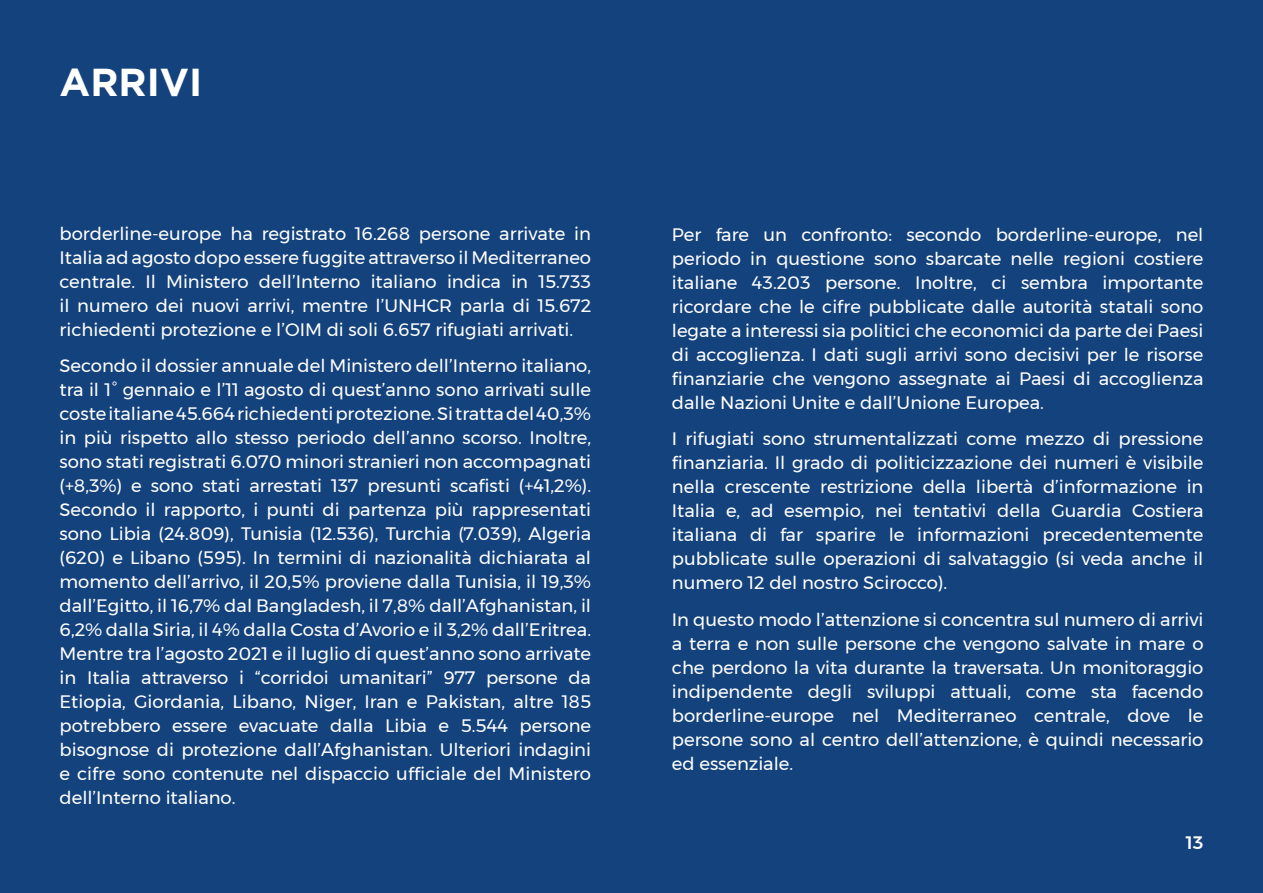
<style>
.page{position:relative;width:1263px;height:893px;background:#13427d}
.page>*{position:absolute;margin:0;border:0;box-sizing:border-box;transform-origin:0 0}
.t1{font:700 39px "Gotham";color:#fff}
.t2{font:18px/24px "Montserrat";color:#fff;text-align:justify}
.t3{font:500 18px "Montserrat";color:#fff}
</style>
<div class="page">
<h1 class="t1" style="left:60px;top:60px;width:144px">ARRIVI</h1>
<p class="t2" style="left:60px;top:221px;width:533px">borderline-europe ha registrato 16.268 persone arrivate in Italia ad agosto dopo essere fuggite attraverso il Mediterraneo centrale. Il Ministero dell’Interno italiano indica in 15.733 il numero dei nuovi arrivi, mentre l’UNHCR parla di 15.672 richiedenti protezione e l’OIM di soli 6.657 rifugiati arrivati.</p>
<p class="t2" style="left:60px;top:354px;width:533px">Secondo il dossier annuale del Ministero dell’Interno italiano, tra il 1° gennaio e l’11 agosto di quest’anno sono arrivati sulle coste italiane 45.664 richiedenti protezione. Si tratta del 40,3% in più rispetto allo stesso periodo dell’anno scorso. Inoltre, sono stati registrati 6.070 minori stranieri non accompagnati (+8,3%) e sono stati arrestati 137 presunti scafisti (+41,2%).<br>Secondo il rapporto, i punti di partenza più rappresentati sono Libia (24.809), Tunisia (12.536), Turchia (7.039), Algeria (620) e Libano (595). In termini di nazionalità dichiarata al momento dell’arrivo, il 20,5% proviene dalla Tunisia, il 19,3% dall’Egitto, il 16,7% dal Bangladesh, il 7,8% dall’Afghanistan, il 6,2% dalla Siria, il 4% dalla Costa d’Avorio e il 3,2% dall’Eritrea.<br>Mentre tra l’agosto 2021 e il luglio di quest’anno sono arrivate in Italia attraverso i “corridoi umanitari” 977 persone da Etiopia, Giordania, Libano, Niger, Iran e Pakistan, altre 185 potrebbero essere evacuate dalla Libia e 5.544 persone bisognose di protezione dall’Afghanistan. Ulteriori indagini e cifre sono contenute nel dispaccio ufficiale del Ministero dell’Interno italiano.</p>
<p class="t2" style="left:672px;top:222px;width:533px">Per fare un confronto: secondo borderline-europe, nel periodo in questione sono sbarcate nelle regioni costiere italiane 43.203 persone. Inoltre, ci sembra importante ricordare che le cifre pubblicate dalle autorità statali sono legate a interessi sia politici che economici da parte dei Paesi di accoglienza. I dati sugli arrivi sono decisivi per le risorse finanziarie che vengono assegnate ai Paesi di accoglienza dalle Nazioni Unite e dall’Unione Europea.</p>
<p class="t2" style="left:672px;top:427px;width:533px">I rifugiati sono strumentalizzati come mezzo di pressione finanziaria. Il grado di politicizzazione dei numeri è visibile nella crescente restrizione della libertà d’informazione in Italia e, ad esempio, nei tentativi della Guardia Costiera italiana di far sparire le informazioni precedentemente pubblicate sulle operazioni di salvataggio (si veda anche il numero 12 del nostro Scirocco).</p>
<p class="t2" style="left:672px;top:608px;width:533px">In questo modo l’attenzione si concentra sul numero di arrivi a terra e non sulle persone che vengono salvate in mare o che perdono la vita durante la traversata. Un monitoraggio indipendente degli sviluppi attuali, come sta facendo borderline-europe nel Mediterraneo centrale, dove le persone sono al centro dell’attenzione, è quindi necessario ed essenziale.</p>
<p class="t3" style="left:1186px;top:828px;width:19px">13</p>
</div>
